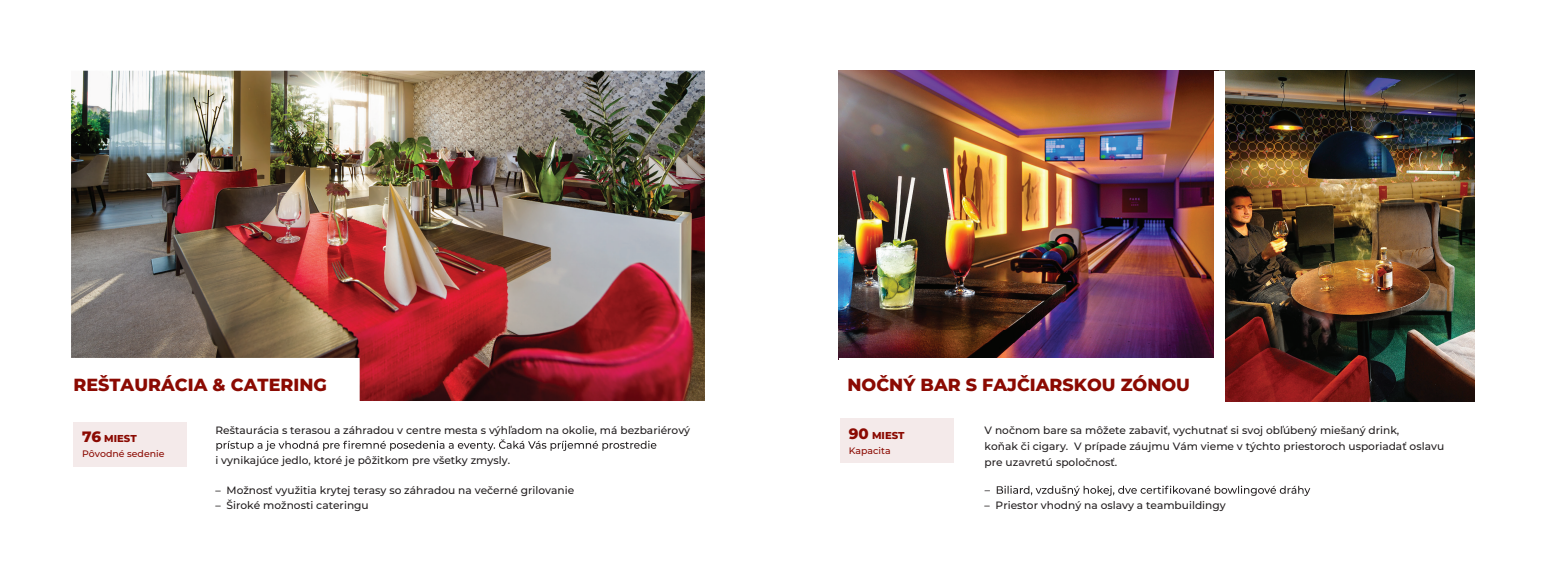
<style>
.page{position:relative;width:1545px;height:582px;background:#fff}
.page>*{position:absolute;margin:0;border:0;box-sizing:border-box;transform-origin:0 0}
.t1{font:800 17.5px "Montserrat";color:#8b0a02}
.t2{font:500 10.62px/16.2px "Montserrat";color:#231f20}
.t3{font:800 10px "Montserrat";color:#8b0a02}
.t4{font:500 9.38px "Montserrat";color:#8b0a02}
.s1{font-size:15px}
</style>
<div class="page">
<img style="left:839px;top:71px;width:375px;height:259px">
<div style="left:73px;top:422px;width:114px;height:44px;background:#f4eaea"></div>
<svg style="left:216px;top:439px;width:440px;height:11px"></svg>
<img style="left:838px;top:330px;width:637px;height:13px">
<img style="left:838px;top:343px;width:637px;height:59px">
<div style="left:839px;top:357px;width:375px;height:52px;background:#fff"></div>
<svg style="left:985px;top:485px;width:325px;height:10px"></svg>
<div style="left:840px;top:418px;width:114px;height:44px;background:#f4eaea"></div>
<img style="left:1225px;top:71px;width:249px;height:329px">
<div style="left:1214px;top:71px;width:11px;height:340px;background:#fff"></div>
<img style="left:71px;top:71px;width:634px;height:329px">
<h1 class="t1" style="left:73px;top:371px;width:255px">REŠTAURÁCIA &amp; CATERING</h1>
<p class="t2" style="left:215px;top:421px;width:476px">Reštaurácia s terasou a záhradou v centre mesta s výhľadom na okolie, má bezbariérový</p>
<p class="t2" style="left:215px;top:451px;width:296px">i vynikajúce jedlo, ktoré je pôžitkom pre všetky zmysly.</p>
<p class="t2" style="left:215px;top:481px;width:360px">– Možnosť využitia krytej terasy so záhradou na večerné grilovanie</p>
<p class="t2" style="left:215px;top:496px;width:155px">– Široké možnosti cateringu</p>
<p class="t3" style="left:82px;top:431px;width:56px"><span class="s1">76</span> MIEST</p>
<p class="t4" style="left:82px;top:447px;width:84px">Pôvodné sedenie</p>
<h1 class="t1" style="left:847px;top:371px;width:344px">NOČNÝ BAR S FAJČIARSKOU ZÓNOU</h1>
<p class="t2" style="left:985px;top:421px;width:461px">V nočnom bare sa môžete zabaviť, vychutnať si svoj obľúbený miešaný drink,<br>koňak či cigary. V prípade záujmu Vám vieme v týchto priestoroch usporiadať oslavu pre uzavretú spoločnosť.</p>
<p class="t2" style="left:985px;top:496px;width:243px">– Priestor vhodný na oslavy a teambuildingy</p>
<p class="t3" style="left:849px;top:428px;width:57px"><span class="s1">90</span> MIEST</p>
<p class="t4" style="left:849px;top:443px;width:43px">Kapacita</p>
</div>
